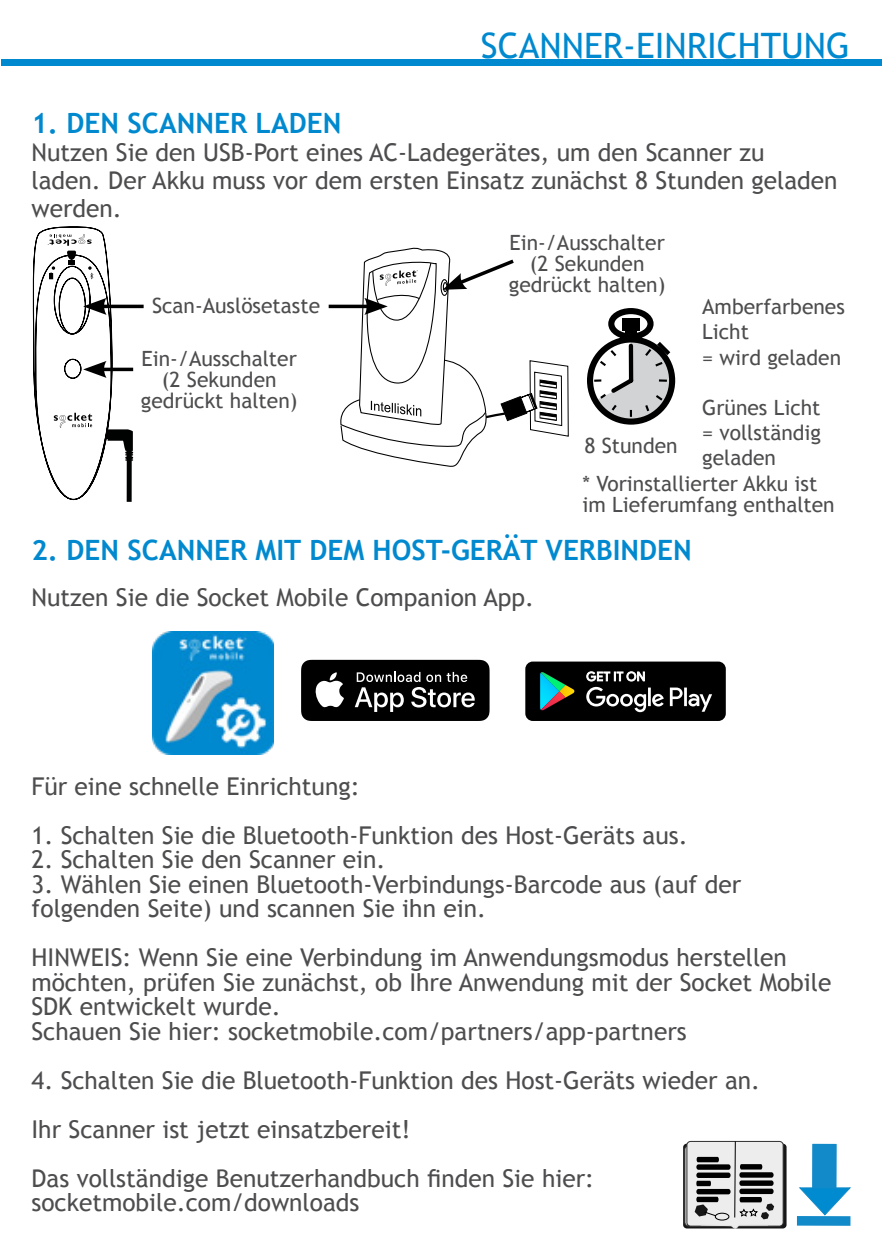
<style>
.page{position:relative;width:882px;height:1260px;background:#fff}
.page>*{position:absolute;margin:0;border:0;box-sizing:border-box;transform-origin:0 0}
.t1{font:35px "Trebuchet MS";color:#0089cf}
.t2{font:700 28px "Trebuchet MS";color:#0089cf}
.t3{font:24.5px/24.5px "Trebuchet MS";color:#4d4d4f}
.t4{font:21px/21px "Trebuchet MS";color:#4d4d4f}
</style>
<div class="page">
<div style="left:1px;top:60px;width:881px;height:6px;background:#0089cf"></div>
<svg style="left:683px;top:1144px;width:104px;height:84px"></svg>
<div style="left:685px;top:1146px;width:91px;height:80px;border:1px solid #383838;border-radius:4px"></div>
<div style="left:687px;top:1141px;width:96px;height:85px;background:#ededed;border-radius:4px"></div>
<div style="left:687px;top:1141px;width:96px;height:85px;border:1px solid #2e2e2e;border-radius:4px"></div>
<div style="left:696px;top:1164px;width:35px;height:6px;background:#000;border-radius:2px"></div>
<div style="left:696px;top:1173px;width:35px;height:5px;background:#000;border-radius:2px"></div>
<svg style="left:696px;top:1181px;width:15px;height:5px"></svg>
<div style="left:696px;top:1189px;width:35px;height:5px;background:#000;border-radius:2px"></div>
<div style="left:739px;top:1172px;width:35px;height:6px;background:#000;border-radius:2px"></div>
<div style="left:739px;top:1180px;width:35px;height:6px;background:#000;border-radius:2px"></div>
<div style="left:739px;top:1189px;width:35px;height:5px;background:#000;border-radius:2px"></div>
<svg style="left:740px;top:1164px;width:22px;height:6px"></svg>
<hr style="left:734px;top:1141px;width:2px;height:76px;background:#000">
<svg style="left:697px;top:1157px;width:22px;height:5px"></svg>
<svg style="left:695px;top:1197px;width:79px;height:31px"></svg>
<div style="left:812px;top:1144px;width:24px;height:50px;background:#128ac9"></div>
<div style="left:797px;top:1216px;width:53px;height:10px;background:#128ac9"></div>
<svg style="left:799px;top:1188px;width:52px;height:27px"></svg>
<img style="left:153px;top:632px;width:121px;height:123px">
<svg style="left:301px;top:660px;width:189px;height:61px;background:#2b2b2b"></svg>
<div style="left:525px;top:662px;width:201px;height:59px;background:#000;border-radius:7px"></div>
<svg style="left:586px;top:671px;width:59px;height:10px"></svg>
<svg style="left:586px;top:687px;width:126px;height:25px"></svg>
<svg style="left:540px;top:672px;width:35px;height:39px"></svg>
<div style="left:127px;top:440px;width:5px;height:62px;background:#000101"></div>
<hr style="left:101px;top:305px;width:43px;height:3px;background:#000">
<svg style="left:33px;top:226px;width:100px;height:274px"></svg>
<hr style="left:329px;top:305px;width:41px;height:3px;background:#000">
<svg style="left:337px;top:247px;width:232px;height:220px"></svg>
<svg style="left:587px;top:308px;width:89px;height:117px"></svg>
<h1 class="t1" style="left:481px;top:25px;width:370px">SCANNER-EINRICHTUNG</h1>
<p class="t2" style="left:32px;top:105px;width:311px">1. DEN SCANNER LADEN</p>
<p class="t3" style="left:32px;top:138px;width:808px;line-height:28px">Nutzen Sie den USB-Port eines AC-Ladegerätes, um den Scanner zu laden. Der Akku muss vor dem ersten Einsatz zunächst 8 Stunden geladen werden.</p>
<p class="t4" style="left:152px;top:296px;width:170px">Scan-Auslösetaste</p>
<p class="t4" style="left:141px;top:348px;width:158px;text-align:center">Ein-/Ausschalter (2 Sekunden gedrückt halten)</p>
<p class="t4" style="left:509px;top:232px;width:158px;text-align:center">Ein-/Ausschalter (2 Sekunden gedrückt halten)</p>
<p class="t4" style="left:584px;top:435px;width:95px">8 Stunden</p>
<p class="t4" style="left:702px;top:294px;width:144px;line-height:25.2px">Amberfarbenes<br>Licht<br>= wird geladen</p>
<p class="t4" style="left:702px;top:395px;width:120px;line-height:25.2px;text-align:justify">Grünes Licht = vollständig geladen</p>
<p class="t4" style="left:582px;top:473px;width:254px">* Vorinstallierter Akku ist im Lieferumfang enthalten</p>
<p class="t2" style="left:32px;top:532px;width:662px">2. DEN SCANNER MIT DEM HOST-GERÄT VERBINDEN</p>
<p class="t3" style="left:32px;top:585px;width:504px">Nutzen Sie die Socket Mobile Companion App.</p>
<p class="t3" style="left:32px;top:774px;width:330px">Für eine schnelle Einrichtung:</p>
<p class="t3" style="left:32px;top:823px;width:658px">1. Schalten Sie die Bluetooth-Funktion des Host-Geräts aus.</p>
<p class="t3" style="left:32px;top:848px;width:356px">2. Schalten Sie den Scanner ein.</p>
<p class="t3" style="left:32px;top:872px;width:712px">3. Wählen Sie einen Bluetooth-Verbindungs-Barcode aus (auf der folgenden Seite) und scannen Sie ihn ein.</p>
<p class="t3" style="left:32px;top:946px;width:801px">HINWEIS: Wenn Sie eine Verbindung im Anwendungsmodus herstellen möchten, prüfen Sie zunächst, ob Ihre Anwendung mit der Socket Mobile SDK entwickelt wurde.<br>Schauen Sie hier: socketmobile.com/partners/app-partners</p>
<p class="t3" style="left:32px;top:1056px;width:730px;line-height:49px">4. Schalten Sie die Bluetooth-Funktion des Host-Geräts wieder an.<br>Ihr Scanner ist jetzt einsatzbereit!<br>Das vollständige Benutzerhandbuch finden Sie hier:</p>
<p class="t3" style="left:32px;top:1191px;width:329px">socketmobile.com/downloads</p>
</div>
